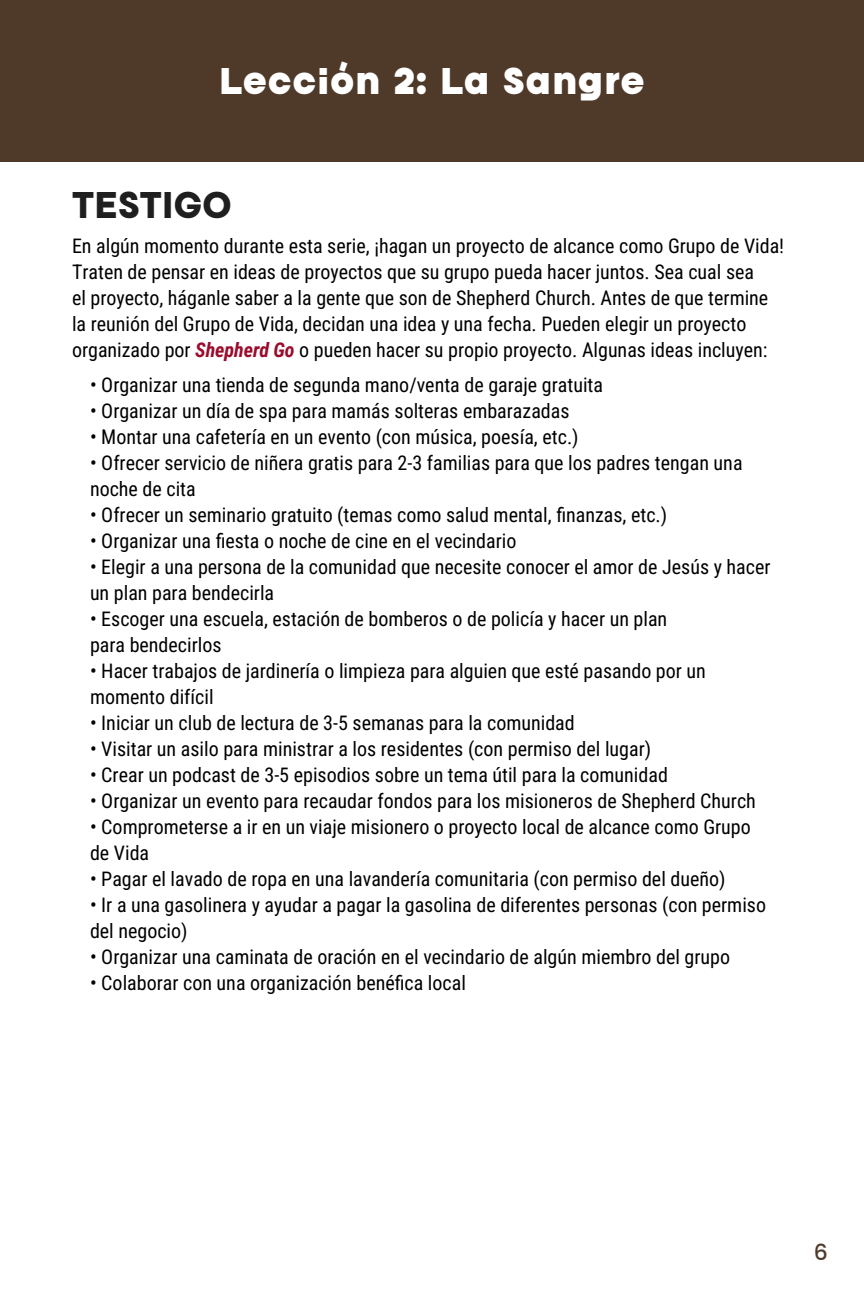
<style>
.page{position:relative;width:864px;height:1296px;background:#fff}
.page>*{position:absolute;margin:0;border:0;box-sizing:border-box;transform-origin:0 0}
.t1{font:800 32px "Franie";letter-spacing:.02em;color:#fff}
.t2{font:700 32px "Franie";letter-spacing:.01em;color:#1f1f1f}
.t3{font:500 22px "Poppins";color:#4f3a2a}
.t4{font:20px/26px "Roboto Condensed";color:#000}
.s1{font-style:italic;color:#9b0b2c}
</style>
<div class="page">
<div style="left:0;top:0;width:864px;height:162px;background:#4f3a2a"></div>
<h1 class="t1" style="left:219px;top:56px;width:427px">Lección 2: La Sangre</h1>
<h1 class="t2" style="left:72px;top:181px;width:161px">TESTIGO</h1>
<p class="t4" style="left:72px;top:232px;width:714px">En algún momento durante esta serie, ¡hagan un proyecto de alcance como Grupo de Vida!<br>Traten de pensar en ideas de proyectos que su grupo pueda hacer juntos. Sea cual sea<br>el proyecto, háganle saber a la gente que son de Shepherd Church. Antes de que termine la reunión del Grupo de Vida, decidan una idea y una fecha. Pueden elegir un proyecto organizado por <span class="s1">Shepherd Go</span> o pueden hacer su propio proyecto. Algunas ideas incluyen:</p>
<p class="t4" style="left:90px;top:371px;width:515px">• Organizar una tienda de segunda mano/venta de garaje gratuita</p>
<p class="t4" style="left:90px;top:397px;width:481px">• Organizar un día de spa para mamás solteras embarazadas</p>
<p class="t4" style="left:90px;top:423px;width:490px">• Montar una cafetería en un evento (con música, poesía, etc.)</p>
<p class="t4" style="left:90px;top:449px;width:654px">• Ofrecer servicio de niñera gratis para 2-3 familias para que los padres tengan una noche de cita</p>
<p class="t4" style="left:90px;top:501px;width:579px">• Ofrecer un seminario gratuito (temas como salud mental, finanzas, etc.)</p>
<p class="t4" style="left:90px;top:527px;width:428px">• Organizar una fiesta o noche de cine en el vecindario</p>
<p class="t4" style="left:90px;top:553px;width:682px">• Elegir a una persona de la comunidad que necesite conocer el amor de Jesús y hacer un plan para bendecirla</p>
<p class="t4" style="left:90px;top:605px;width:579px">• Escoger una escuela, estación de bomberos o de policía y hacer un plan para bendecirlos</p>
<p class="t4" style="left:90px;top:657px;width:617px">• Hacer trabajos de jardinería o limpieza para alguien que esté pasando por un momento difícil</p>
<p class="t4" style="left:90px;top:709px;width:486px">• Iniciar un club de lectura de 3-5 semanas para la comunidad</p>
<p class="t4" style="left:90px;top:735px;width:563px">• Visitar un asilo para ministrar a los residentes (con permiso del lugar)</p>
<p class="t4" style="left:90px;top:761px;width:579px">• Crear un podcast de 3-5 episodios sobre un tema útil para la comunidad</p>
<p class="t4" style="left:90px;top:787px;width:667px">• Organizar un evento para recaudar fondos para los misioneros de Shepherd Church</p>
<p class="t4" style="left:90px;top:813px;width:662px">• Comprometerse a ir en un viaje misionero o proyecto local de alcance como Grupo de Vida</p>
<p class="t4" style="left:90px;top:865px;width:637px">• Pagar el lavado de ropa en una lavandería comunitaria (con permiso del dueño)</p>
<p class="t4" style="left:90px;top:891px;width:678px">• Ir a una gasolinera y ayudar a pagar la gasolina de diferentes personas (con permiso del negocio)</p>
<p class="t4" style="left:90px;top:943px;width:642px">• Organizar una caminata de oración en el vecindario de algún miembro del grupo</p>
<p class="t4" style="left:90px;top:969px;width:378px">• Colaborar con una organización benéfica local</p>
<p class="t3" style="left:814px;top:1240px;width:16px">6</p>
</div>
